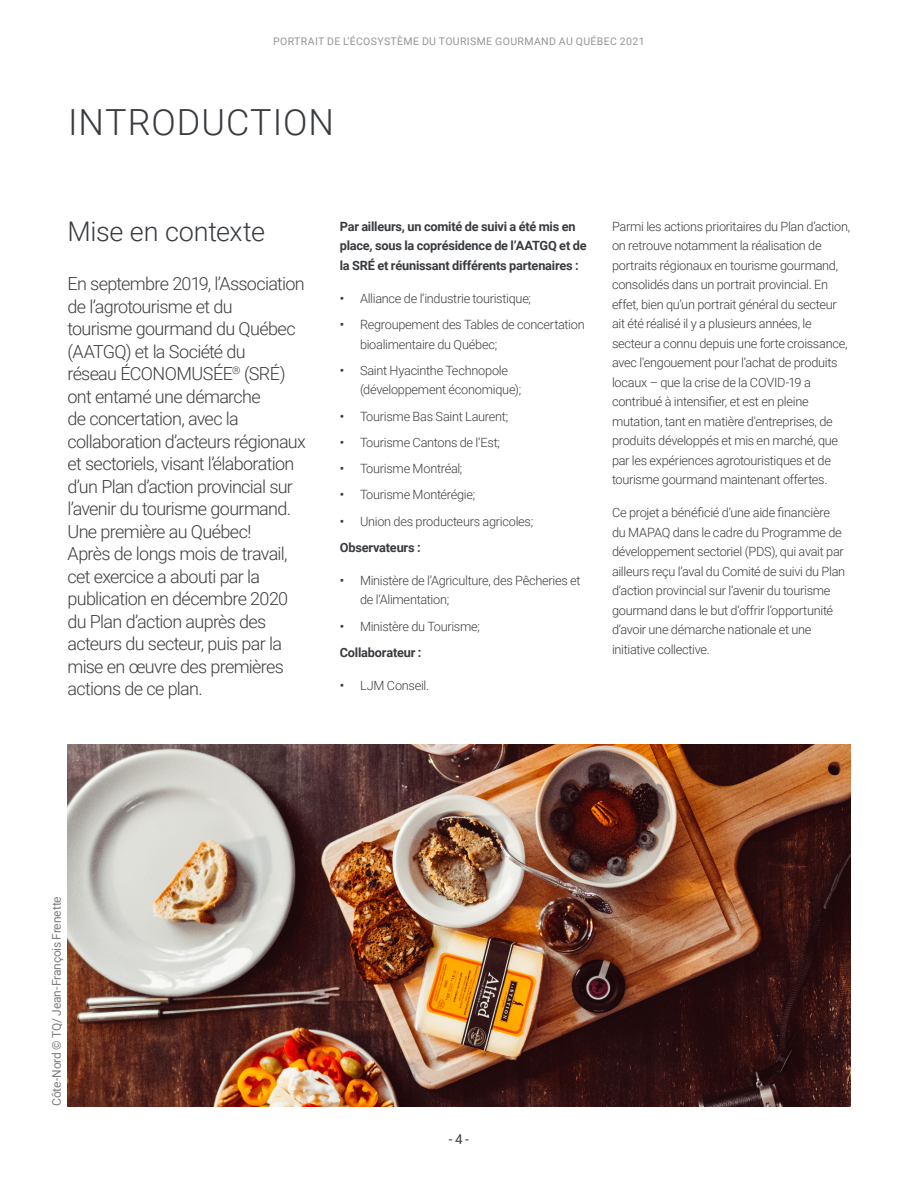
<style>
.page{position:relative;width:918px;height:1188px;background:#fff}
.page>*{position:absolute;margin:0;border:0;box-sizing:border-box;transform-origin:0 0}
.Titre-24{font:300 36px "Roboto";letter-spacing:.03em;color:#383b3f}
.Titre-18{font:300 27px "Roboto";letter-spacing:-.01em;color:#383b3f}
.Texte-Intro{font:300 18px/22.5px "Roboto";letter-spacing:-.04em;color:#3e3e3f}
.t1{font:13.5px "Roboto";color:#3e3e3f}
.Texte-corps_E{font:300 12.75px/19.5px "Roboto";letter-spacing:-.02em;color:#383b3f}
.Texte-puce_E{font:300 12.75px/19.5px "Roboto";letter-spacing:-.02em;color:#3e3e3f}
.Texte-corps_E-2{font:700 12.75px/19.5px "Roboto";letter-spacing:-.015em;color:#383b3f}
.Source{font:12px "Roboto";letter-spacing:-.015em;color:#7a7c7f}
.t2{font:10.5px "Roboto";letter-spacing:.035em;color:#939598}
.s1{font-weight:500}
</style>
<div class="page">
<img style="left:68px;top:745px;width:782px;height:362px">
<p class="t2" style="left:273px;top:34px;width:373px">PORTRAIT DE L’ÉCOSYSTÈME DU TOURISME GOURMAND AU QUÉBEC 2021</p>
<h1 class="Titre-24" style="left:68px;top:97px;width:268px">INTRODUCTION</h1>
<h1 class="Titre-18" style="left:68px;top:212px;width:199px">Mise en contexte</h1>
<p class="Texte-Intro" style="left:68px;top:272px;width:240px">En septembre 2019, l’Association de l’agrotourisme et du<br>tourisme gourmand du Québec (AATGQ) et la Société du<br>réseau ÉCONOMUSÉE<sup>®</sup> (SRÉ) ont entamé une démarche<br>de concertation, avec la collaboration d’acteurs régionaux et sectoriels, visant l’élaboration d’un Plan d’action provincial sur l’avenir du tourisme gourmand.<br>Une première au Québec!<br>Après de longs mois de travail, cet exercice a abouti par la publication en décembre 2020 du Plan d’action auprès des acteurs du secteur, puis par la mise en œuvre des premières actions de ce plan.</p>
<p class="Texte-corps_E-2" style="left:340px;top:216px;width:248px">Par ailleurs, un comité de suivi a été mis en place, sous la coprésidence de l’AATGQ et de la SRÉ et réunissant différents partenaires :</p>
<p class="Texte-puce_E" style="left:340px;top:288px;width:193px"><span class="s1">•</span> Alliance de l’industrie touristique;</p>
<p class="Texte-puce_E" style="left:360px;top:314px;width:226px;text-indent:-20px"><span class="s1">•</span> Regroupement des Tables de concertation bioalimentaire du Québec;</p>
<p class="Texte-puce_E" style="left:360px;top:360px;width:163px;text-indent:-20px"><span class="s1">•</span> Saint Hyacinthe Technopole (développement économique);</p>
<p class="Texte-puce_E" style="left:340px;top:406px;width:170px"><span class="s1">•</span> Tourisme Bas Saint Laurent;</p>
<p class="Texte-puce_E" style="left:340px;top:432px;width:162px"><span class="s1">•</span> Tourisme Cantons de l’Est;</p>
<p class="Texte-puce_E" style="left:340px;top:458px;width:124px"><span class="s1">•</span> Tourisme Montréal;</p>
<p class="Texte-puce_E" style="left:340px;top:485px;width:137px"><span class="s1">•</span> Tourisme Montérégie;</p>
<p class="Texte-puce_E" style="left:340px;top:511px;width:195px"><span class="s1">•</span> Union des producteurs agricoles;</p>
<p class="Texte-corps_E-2" style="left:340px;top:537px;width:82px">Observateurs :</p>
<p class="Texte-puce_E" style="left:360px;top:570px;width:222px;text-indent:-20px"><span class="s1">•</span> Ministère de l’Agriculture, des Pêcheries et de l’Alimentation;</p>
<p class="Texte-puce_E" style="left:340px;top:616px;width:142px"><span class="s1">•</span> Ministère du Tourisme;</p>
<p class="Texte-corps_E-2" style="left:340px;top:642px;width:83px">Collaborateur :</p>
<p class="Texte-puce_E" style="left:340px;top:675px;width:91px"><span class="s1">•</span> LJM Conseil.</p>
<p class="Texte-corps_E" style="left:612px;top:216px;width:240px">Parmi les actions prioritaires du Plan d’action, on retrouve notamment la réalisation de portraits régionaux en tourisme gourmand, consolidés dans un portrait provincial. En effet, bien qu’un portrait général du secteur ait été réalisé il y a plusieurs années, le secteur a connu depuis une forte croissance, avec l'engouement pour l’achat de produits locaux – que la crise de la COVID-19 a contribué à intensifier, et est en pleine mutation, tant en matière d'entreprises, de produits développés et mis en marché, que par les expériences agrotouristiques et de tourisme gourmand maintenant offertes.</p>
<p class="Texte-corps_E" style="left:612px;top:503px;width:235px">Ce projet a bénéficié d’une aide financière du MAPAQ dans le cadre du Programme de développement sectoriel (PDS), qui avait par ailleurs reçu l’aval du Comité de suivi du Plan d’action provincial sur l’avenir du tourisme gourmand dans le but d’offrir l’opportunité d’avoir une démarche nationale et une initiative collective.</p>
<p class="Source" style="left:48px;top:1106px;width:211px;rotate:-90deg">Côte-Nord © TQ/ Jean-François Frenette</p>
<p class="t1" style="left:449px;top:1130px;width:22px">- 4 -</p>
</div>
